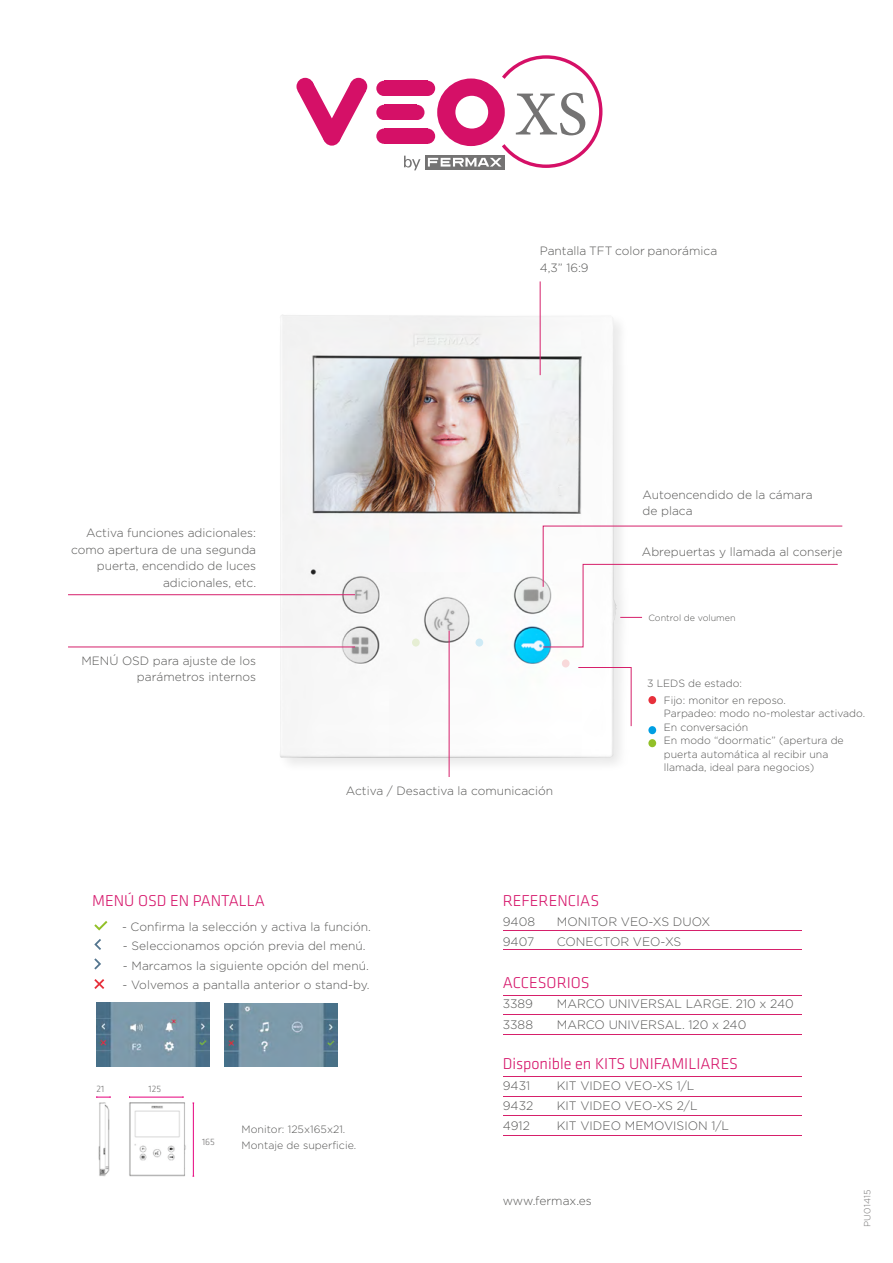
<style>
.page{position:relative;width:893px;height:1263px;background:#fff}
.page>*{position:absolute;margin:0;border:0;box-sizing:border-box;transform-origin:0 0}
.t1{font:500 63px "Minion Pro";color:#747373}
.t2{font:300 16.35px "Klavika";color:#d51067}
.t3{font:300 12.15px "Gotham";color:#575756}
.t4{font:300 12px/16.5px "Gotham";color:#575756}
.t5{font:300 10.65px/15.9px "Gotham";letter-spacing:.005em;color:#575756}
.t6{font:300 10.5px/13.5px "Gotham";color:#575756}
.t7{font:300 9.6px "Klavika";color:#747373}
.t8{font:300 9px "Gotham";color:#575756}
.t9{font:300 9px "Gotham";letter-spacing:.005em;color:#747373}
</style>
<div class="page">
<hr style="left:503px;top:1014px;width:299px;height:1px;background:#d6206b">
<hr style="left:503px;top:1096px;width:299px;height:1px;background:#d6206b">
<hr style="left:503px;top:930px;width:299px;height:1px;background:#d6206b">
<hr style="left:503px;top:1034px;width:299px;height:1px;background:#d6206b">
<hr style="left:503px;top:1115px;width:299px;height:1px;background:#d6206b">
<hr style="left:503px;top:1135px;width:299px;height:1px;background:#d6206b">
<hr style="left:503px;top:949px;width:299px;height:1px;background:#d6206b">
<hr style="left:503px;top:995px;width:299px;height:1px;background:#d6206b">
<hr style="left:503px;top:1076px;width:299px;height:1px;background:#d6206b">
<svg style="left:94px;top:921px;width:13px;height:9px"></svg>
<svg style="left:94px;top:939px;width:7px;height:11px"></svg>
<svg style="left:94px;top:958px;width:7px;height:11px"></svg>
<svg style="left:94px;top:979px;width:10px;height:10px"></svg>
<img style="left:96px;top:1002px;width:113px;height:64px">
<img style="left:225px;top:1003px;width:112px;height:63px">
<svg style="left:404px;top:156px;width:16px;height:14px"></svg>
<svg style="left:425px;top:155px;width:3px;height:14px"></svg>
<svg style="left:428px;top:55px;width:175px;height:115px"></svg>
<div style="left:384px;top:81px;width:44px;height:15px;background:#d51067"></div>
<div style="left:420px;top:81px;width:15px;height:15px;background:#d51067;border-radius:50%"></div>
<div style="left:384px;top:129px;width:44px;height:15px;background:#d51067"></div>
<div style="left:376px;top:129px;width:16px;height:15px;background:#d51067;border-radius:50%"></div>
<div style="left:420px;top:129px;width:15px;height:15px;background:#d51067;border-radius:50%"></div>
<div style="left:384px;top:105px;width:33px;height:15px;background:#d51067"></div>
<div style="left:376px;top:105px;width:16px;height:15px;background:#d51067;border-radius:50%"></div>
<div style="left:409px;top:105px;width:15px;height:15px;background:#d51067;border-radius:50%"></div>
<div style="left:350px;top:78px;width:17px;height:17px;background:#d51067;border-radius:50%"></div>
<svg style="left:323px;top:128px;width:18px;height:18px"></svg>
<svg style="left:296px;top:78px;width:18px;height:17px"></svg>
<svg style="left:298px;top:82px;width:68px;height:59px"></svg>
<div style="left:376px;top:81px;width:15px;height:15px;background:#d51067;border-radius:50%"></div>
<img style="left:98px;top:1096px;width:95px;height:81px">
<hr style="left:130px;top:1097px;width:53px;height:1px;background:#e6007d">
<svg style="left:96px;top:1096px;width:15px;height:2px"></svg>
<hr style="left:193px;top:1103px;width:1px;height:73px;background:#e6007d">
<div style="left:277px;top:312px;width:354px;height:461px;background:#000;opacity:.09"></div>
<img style="left:279px;top:314px;width:338px;height:444px">
<hr style="left:540px;top:281px;width:1px;height:94px;background:#d6206b">
<hr style="left:449px;top:631px;width:1px;height:146px;background:#d6206b">
<hr style="left:68px;top:647px;width:287px;height:1px;background:#d6206b">
<hr style="left:68px;top:594px;width:287px;height:1px;background:#d6206b">
<svg style="left:542px;top:525px;width:301px;height:123px"></svg>
<div style="left:562px;top:659px;width:8px;height:8px;background:#f8d9db;border-radius:50%"></div>
<svg style="left:412px;top:638px;width:8px;height:9px"></svg>
<div style="left:475px;top:638px;width:8px;height:9px;background:#ceeaf5;border-radius:50%"></div>
<div style="left:648px;top:739px;width:8px;height:8px;background:#92c028;border-radius:50%"></div>
<div style="left:648px;top:696px;width:8px;height:8px;background:#e7303b;border-radius:50%"></div>
<div style="left:648px;top:726px;width:8px;height:8px;background:#009fe3;border-radius:50%"></div>
<svg style="left:578px;top:667px;width:54px;height:60px"></svg>
<h1 class="t1" style="left:515px;top:72px;width:74px">XS</h1>
<p class="t4" style="left:540px;top:243px;width:179px">Pantalla TFT color panorámica<br>4,3” 16:9</p>
<p class="t4" style="left:71px;top:525px;width:186px;text-align:right">Activa funciones adicionales: como apertura de una segunda puerta, encendido de luces adicionales, etc.</p>
<p class="t4" style="left:81px;top:652px;width:176px;text-align:right">MENÚ OSD para ajuste de los parámetros internos</p>
<p class="t4" style="left:346px;top:782px;width:209px">Activa / Desactiva la comunicación</p>
<p class="t4" style="left:643px;top:486px;width:171px">Autoencendido de la cámara de placa</p>
<p class="t4" style="left:642px;top:544px;width:202px">Abrepuertas y llamada al conserje</p>
<p class="t8" style="left:648px;top:613px;width:89px">Control de volumen</p>
<p class="t6" style="left:647px;top:676px;width:96px">3 LEDS de estado:</p>
<p class="t6" style="left:664px;top:693px;width:203px">Fijo: monitor en reposo.<br>Parpadeo: modo no-molestar activado.<br>En conversación<br>En modo “doormatic” (apertura de puerta automática al recibir una llamada, ideal para negocios)</p>
<h2 class="t2" style="left:92px;top:891px;width:174px">MENÚ OSD EN PANTALLA</h2>
<p class="t4" style="left:122px;top:918px;width:250px">- Confirma la selección y activa la función.</p>
<p class="t4" style="left:123px;top:937px;width:244px">- Seleccionamos opción previa del menú.</p>
<p class="t4" style="left:123px;top:957px;width:247px">- Marcamos la siguiente opción del menú.</p>
<p class="t4" style="left:123px;top:976px;width:249px">- Volvemos a pantalla anterior o stand-by.</p>
<p class="t7" style="left:97px;top:1083px;width:9px">21</p>
<p class="t7" style="left:149px;top:1083px;width:14px">125</p>
<p class="t7" style="left:202px;top:1137px;width:14px">165</p>
<p class="t5" style="left:241px;top:1121px;width:116px">Monitor: 125x165x21.<br>Montaje de superficie.</p>
<h2 class="t2" style="left:503px;top:891px;width:98px">REFERENCIAS</h2>
<p class="t3" style="left:503px;top:915px;width:34px">9408</p>
<p class="t3" style="left:557px;top:915px;width:155px">MONITOR VEO-XS DUOX</p>
<p class="t3" style="left:503px;top:935px;width:33px">9407</p>
<p class="t3" style="left:557px;top:935px;width:126px">CONECTOR VEO-XS</p>
<h2 class="t2" style="left:503px;top:973px;width:88px">ACCESORIOS</h2>
<p class="t3" style="left:503px;top:997px;width:32px">3389</p>
<p class="t3" style="left:557px;top:997px;width:239px">MARCO UNIVERSAL LARGE. 210 x 240</p>
<p class="t3" style="left:503px;top:1018px;width:32px">3388</p>
<p class="t3" style="left:557px;top:1018px;width:191px">MARCO UNIVERSAL. 120 x 240</p>
<h2 class="t2" style="left:503px;top:1055px;width:237px">Disponible en KITS UNIFAMILIARES</h2>
<p class="t3" style="left:503px;top:1079px;width:29px">9431</p>
<p class="t3" style="left:557px;top:1079px;width:139px">KIT VIDEO VEO-XS 1/L</p>
<p class="t3" style="left:503px;top:1099px;width:32px">9432</p>
<p class="t3" style="left:557px;top:1099px;width:142px">KIT VIDEO VEO-XS 2/L</p>
<p class="t3" style="left:503px;top:1119px;width:29px">4912</p>
<p class="t3" style="left:557px;top:1119px;width:174px">KIT VIDEO MEMOVISION 1/L</p>
<p class="t4" style="left:503px;top:1193px;width:91px">www.fermax.es</p>
<p class="t9" style="left:862px;top:1226px;width:38px;rotate:-90deg">PU01415</p>
</div>
